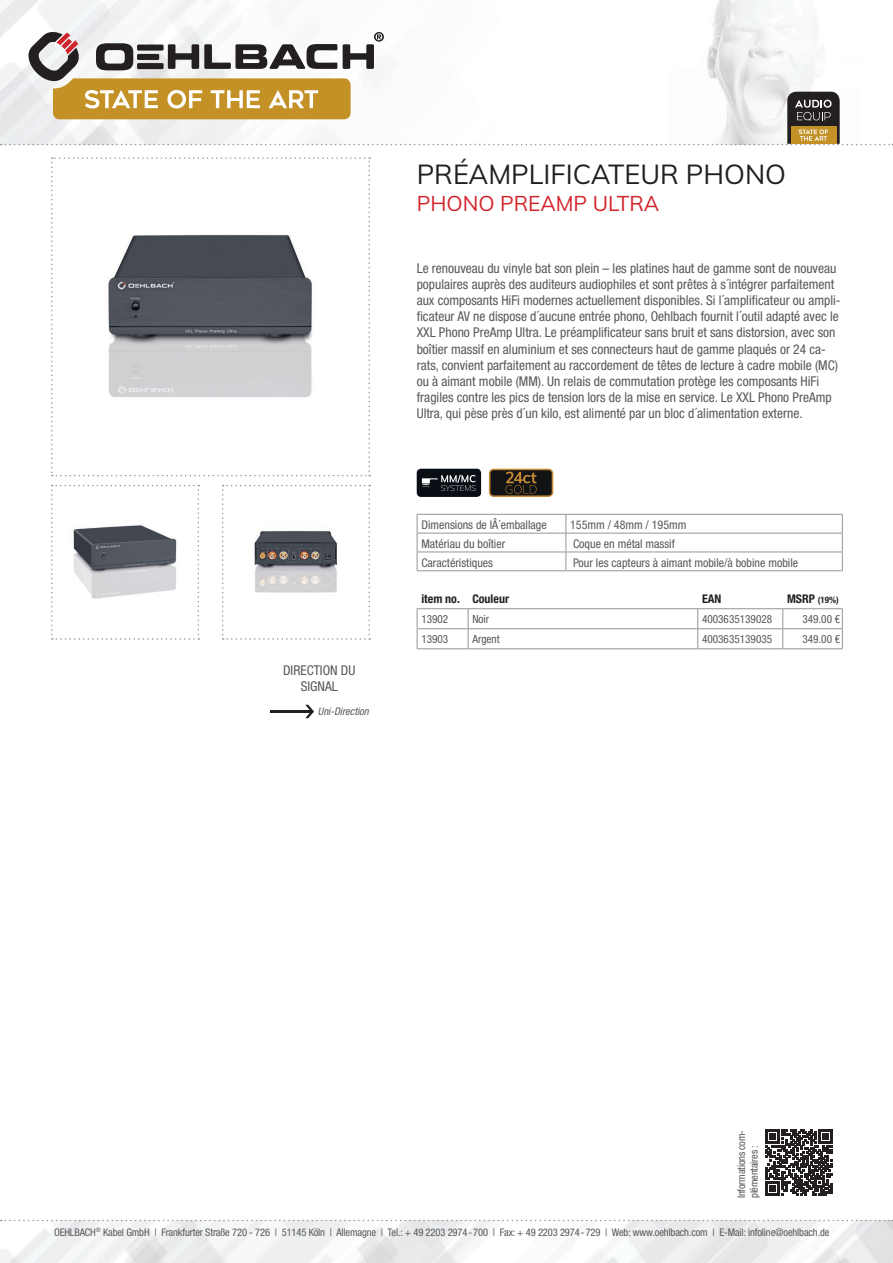
<style>
.page{position:relative;width:893px;height:1263px;background:#fff}
.page>*{position:absolute;margin:0;border:0;box-sizing:border-box;transform-origin:0 0}
.t1{font:27px "Muli";color:#231f20}
.t2{font:21px "Muli";color:#d1232a}
.t3{font:condensed 13.5px/16.2px "Helvetica Neue LTW1 G";color:#57585a}
.t4{font:condensed 12px "Helvetica Neue LTW1 G";color:#57585a}
.t5{font:700 condensed 12px "Helvetica Neue LTW1 G";color:#231f20}
.t6{font:condensed 11.25px "Helvetica Neue LTW1 G";color:#57585a}
.t7{font:condensed 10.5px/12.6px "Helvetica Neue LTW1 G";letter-spacing:-.01em;color:#57585a}
.t8{font:italic condensed 10.5px "Helvetica Neue LTW1 G";color:#57585a}
.t9{font:700 condensed 9px "Helvetica Neue LTW1 G";color:#231f20}
.s1{font-size:12px}
</style>
<div class="page">
<img style="left:0;top:1220px;width:893px;height:43px">
<img style="left:0;top:0;width:818px;height:145px">
<svg style="left:1px;top:1220px;width:892px;height:1px"></svg>
<svg style="left:51px;top:157px;width:319px;height:319px"></svg>
<svg style="left:51px;top:485px;width:148px;height:155px"></svg>
<svg style="left:222px;top:485px;width:148px;height:155px"></svg>
<div style="left:417px;top:469px;width:64px;height:28px;background:#090e15;border-radius:4px"></div>
<svg style="left:422px;top:475px;width:54px;height:16px"></svg>
<svg style="left:489px;top:469px;width:64px;height:28px;background:#3d301e"></svg>
<hr style="left:270px;top:710px;width:42px;height:3px;background:#231f20">
<svg style="left:306px;top:705px;width:8px;height:13px"></svg>
<svg style="left:766px;top:1129px;width:66px;height:67px"></svg>
<svg style="left:1px;top:31px;width:892px;height:114px"></svg>
<svg style="left:417px;top:609px;width:426px;height:39px"></svg>
<hr style="left:417px;top:648px;width:51px;height:1px;background:#939598">
<hr style="left:468px;top:648px;width:230px;height:1px;background:#939598">
<hr style="left:698px;top:648px;width:85px;height:1px;background:#939598">
<hr style="left:783px;top:648px;width:60px;height:1px;background:#939598">
<hr style="left:417px;top:608px;width:51px;height:1px;background:#939598">
<hr style="left:468px;top:608px;width:230px;height:1px;background:#939598">
<hr style="left:698px;top:608px;width:85px;height:1px;background:#939598">
<hr style="left:783px;top:608px;width:60px;height:1px;background:#939598">
<svg style="left:417px;top:514px;width:426px;height:56px"></svg>
<hr style="left:417px;top:570px;width:149px;height:1px;background:#939598">
<hr style="left:566px;top:570px;width:277px;height:1px;background:#939598">
<h1 class="t1" style="left:417px;top:155px;width:371px">PRÉAMPLIFICATEUR PHONO</h1>
<h2 class="t2" style="left:417px;top:188px;width:244px">PHONO PREAMP ULTRA</h2>
<p class="t3" style="left:417px;top:260px;width:425px">Le renouveau du vinyle bat son plein – les platines haut de gamme sont de nouveau populaires auprès des auditeurs audiophiles et sont prêtes à s´intégrer parfaitement aux composants HiFi modernes actuellement disponibles. Si l´amplificateur ou ampli&shy;ficateur AV ne dispose d´aucune entrée phono, Oehlbach fournit l´outil adapté avec le XXL Phono PreAmp Ultra. Le préamplificateur sans bruit et sans distorsion, avec son boîtier massif en aluminium et ses connecteurs haut de gamme plaqués or 24 ca&shy;rats, convient parfaitement au raccordement de têtes de lecture à cadre mobile (MC) ou à aimant mobile (MM). Un relais de commutation protège les composants HiFi fragiles contre les pics de tension lors de la mise en service. Le XXL Phono PreAmp Ultra, qui pèse près d´un kilo, est alimenté par un bloc d´alimentation externe.</p>
<p class="t4" style="left:421px;top:518px;width:127px">Dimensions de lÂ´emballage</p>
<p class="t4" style="left:570px;top:518px;width:118px">155mm / 48mm / 195mm</p>
<p class="t4" style="left:421px;top:536px;width:85px">Matériau du boîtier</p>
<p class="t4" style="left:573px;top:536px;width:103px">Coque en métal massif</p>
<p class="t4" style="left:421px;top:555px;width:73px">Caractéristiques</p>
<p class="t4" style="left:573px;top:555px;width:227px">Pour les capteurs à aimant mobile/à bobine mobile</p>
<p class="t3" style="left:283px;top:662px;width:74px;text-align:center">DIRECTION DU<br>SIGNAL</p>
<p class="t8" style="left:318px;top:705px;width:55px">Uni-Direction</p>
<p class="t5" style="left:421px;top:591px;width:89px">item no. Couleur</p>
<p class="t5" style="left:702px;top:591px;width:21px">EAN</p>
<p class="t9" style="left:787px;top:594px;width:53px"><span class="s1">MSRP</span> (19%)</p>
<p class="t6" style="left:421px;top:612px;width:28px">13902</p>
<p class="t6" style="left:472px;top:612px;width:18px">Noir</p>
<p class="t6" style="left:702px;top:612px;width:72px">4003635139028</p>
<p class="t6" style="left:802px;top:612px;width:39px">349.00 €</p>
<p class="t6" style="left:421px;top:632px;width:28px">13903</p>
<p class="t6" style="left:472px;top:632px;width:29px">Argent</p>
<p class="t6" style="left:702px;top:632px;width:72px">4003635139035</p>
<p class="t6" style="left:802px;top:632px;width:39px">349.00 €</p>
<p class="t7" style="left:735px;top:1198px;width:70px;rotate:-90deg">Informations com&shy;plémentaires :</p>
<p class="t7" style="left:54px;top:1226px;width:777px">OEHLBACH<sup>®</sup> Kabel GmbH | Frankfurter Straße 720 - 726 | 51145 Köln | Allemagne | Tel.: + 49 2203 2974-700 | Fax: + 49 2203 2974-729 | Web: www.oehlbach.com | E-Mail: infoline@oehlbach.de</p>
</div>
